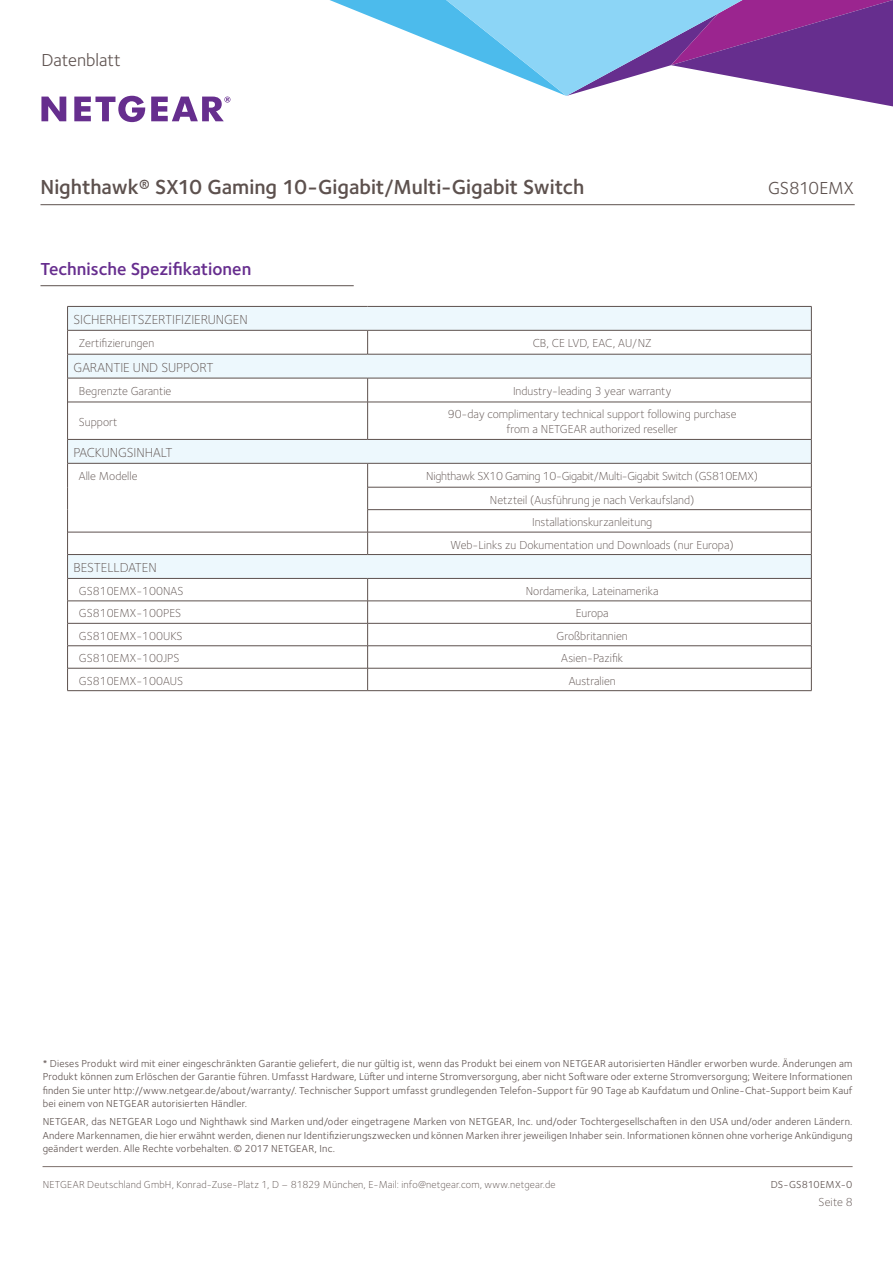
<style>
.page{position:relative;width:893px;height:1263px;background:#fff}
.page>*{position:absolute;margin:0;border:0;box-sizing:border-box;transform-origin:0 0}
.t1{font:600 21px "Foundry Sterling";letter-spacing:-.005em;color:#5d514e}
.t2{font:600 18px "Foundry Sterling";color:#662d8e}
.t3{font:18px "Foundry Sterling";color:#5d514e}
.t4{font:300 13.5px "Foundry Sterling";letter-spacing:-.005em;color:#5d514e}
.t5{font:300 12px/22.6px "Foundry Sterling";color:#5d514e;text-align:center}
.t6{font:10.5px/13.5px "Foundry Sterling";letter-spacing:.02em;color:#5d514e;text-align:justify}
.t7{font:300 10.5px "Foundry Sterling";letter-spacing:.015em;color:#5d514e}
</style>
<div class="page">
<svg style="left:330px;top:0;width:563px;height:106px"></svg>
<svg style="left:151px;top:97px;width:79px;height:24px"></svg>
<svg style="left:41px;top:97px;width:25px;height:24px"></svg>
<svg style="left:74px;top:96px;width:71px;height:26px"></svg>
<hr style="left:40px;top:204px;width:815px;height:1px;background:#5d514e">
<hr style="left:43px;top:1166px;width:810px;height:1px;background:#7d716c">
<div style="left:68px;top:307px;width:743px;height:23px;background:#edf8fd"></div>
<svg style="left:68px;top:331px;width:743px;height:359px"></svg>
<hr style="left:68px;top:402px;width:300px;height:1px;background:#5d514e">
<hr style="left:67px;top:463px;width:301px;height:1px;background:#5d514e">
<hr style="left:368px;top:354px;width:443px;height:1px;background:#5d514e">
<hr style="left:67px;top:578px;width:301px;height:1px;background:#5d514e">
<hr style="left:368px;top:578px;width:443px;height:1px;background:#5d514e">
<hr style="left:67px;top:601px;width:301px;height:1px;background:#5d514e">
<hr style="left:368px;top:601px;width:443px;height:1px;background:#5d514e">
<hr style="left:67px;top:623px;width:301px;height:1px;background:#5d514e">
<hr style="left:368px;top:623px;width:443px;height:1px;background:#5d514e">
<hr style="left:67px;top:645px;width:301px;height:1px;background:#5d514e">
<hr style="left:368px;top:645px;width:443px;height:1px;background:#5d514e">
<hr style="left:67px;top:668px;width:301px;height:1px;background:#5d514e">
<hr style="left:368px;top:668px;width:443px;height:1px;background:#5d514e">
<hr style="left:67px;top:690px;width:301px;height:1px;background:#5d514e">
<hr style="left:368px;top:690px;width:443px;height:1px;background:#5d514e">
<hr style="left:368px;top:439px;width:443px;height:1px;background:#5d514e">
<hr style="left:368px;top:532px;width:443px;height:1px;background:#5d514e">
<hr style="left:368px;top:554px;width:443px;height:1px;background:#5d514e">
<svg style="left:367px;top:379px;width:1px;height:23px"></svg>
<hr style="left:67px;top:402px;width:1px;height:37px;background:#5d514e">
<hr style="left:367px;top:402px;width:1px;height:37px;background:#5d514e">
<svg style="left:367px;top:463px;width:1px;height:91px"></svg>
<svg style="left:367px;top:331px;width:1px;height:23px"></svg>
<svg style="left:367px;top:579px;width:1px;height:111px"></svg>
<svg style="left:811px;top:307px;width:1px;height:95px"></svg>
<hr style="left:811px;top:402px;width:1px;height:37px;background:#5d514e">
<svg style="left:811px;top:440px;width:1px;height:250px"></svg>
<hr style="left:368px;top:402px;width:443px;height:1px;background:#5d514e">
<hr style="left:368px;top:463px;width:443px;height:1px;background:#5d514e">
<hr style="left:368px;top:487px;width:443px;height:1px;background:#5d514e">
<hr style="left:368px;top:509px;width:443px;height:1px;background:#5d514e">
<hr style="left:67px;top:306px;width:301px;height:1px;background:#5d514e">
<hr style="left:368px;top:306px;width:443px;height:1px;background:#5d514e">
<hr style="left:67px;top:330px;width:301px;height:1px;background:#5d514e">
<hr style="left:368px;top:330px;width:443px;height:1px;background:#5d514e">
<hr style="left:67px;top:354px;width:301px;height:1px;background:#5d514e">
<svg style="left:67px;top:307px;width:1px;height:95px"></svg>
<hr style="left:67px;top:378px;width:301px;height:1px;background:#5d514e">
<hr style="left:368px;top:378px;width:443px;height:1px;background:#5d514e">
<hr style="left:67px;top:439px;width:301px;height:1px;background:#5d514e">
<hr style="left:68px;top:532px;width:300px;height:1px;background:#5d514e">
<hr style="left:67px;top:554px;width:301px;height:1px;background:#5d514e">
<svg style="left:67px;top:440px;width:1px;height:250px"></svg>
<hr style="left:40px;top:285px;width:314px;height:1px;background:#5d514e">
<h2 class="t3" style="left:41px;top:50px;width:81px">Datenblatt</h2>
<h1 class="t1" style="left:40px;top:174px;width:545px">Nighthawk® SX10 Gaming 10-Gigabit/Multi-Gigabit Switch</h1>
<h2 class="t3" style="left:768px;top:177px;width:87px">GS810EMX</h2>
<h2 class="t2" style="left:40px;top:258px;width:212px">Technische Spezifikationen</h2>
<p class="t4" style="left:74px;top:312px;width:176px">SICHERHEITSZERTIFIZIERUNGEN</p>
<p class="t5" style="left:79px;top:331px;width:77px">Zertifizierungen</p>
<p class="t5" style="left:533px;top:332px;width:120px">CB, CE LVD, EAC, AU/NZ</p>
<p class="t4" style="left:74px;top:360px;width:142px">GARANTIE UND SUPPORT</p>
<p class="t5" style="left:79px;top:380px;width:94px">Begrenzte Garantie</p>
<p class="t5" style="left:513px;top:380px;width:160px">Industry-leading 3 year warranty</p>
<p class="t5" style="left:79px;top:411px;width:40px">Support</p>
<p class="t5" style="left:448px;top:407px;width:290px;line-height:15px">90-day complimentary technical support following purchase from a NETGEAR authorized reseller</p>
<p class="t4" style="left:74px;top:445px;width:100px">PACKUNGSINHALT</p>
<p class="t5" style="left:79px;top:464px;width:60px">Alle Modelle</p>
<p class="t5" style="left:426px;top:465px;width:333px">Nighthawk SX10 Gaming 10-Gigabit/Multi-Gigabit Switch (GS810EMX)<br>Netzteil (Ausführung je nach Verkaufsland)<br>Installationskurzanleitung<br>Web-Links zu Dokumentation und Downloads (nur Europa)</p>
<p class="t4" style="left:74px;top:560px;width:85px">BESTELLDATEN</p>
<p class="t5" style="left:79px;top:579px;width:106px">GS810EMX-100NAS</p>
<p class="t5" style="left:526px;top:579px;width:134px">Nordamerika, Lateinamerika</p>
<p class="t5" style="left:79px;top:602px;width:104px">GS810EMX-100PES</p>
<p class="t5" style="left:576px;top:602px;width:34px">Europa</p>
<p class="t5" style="left:79px;top:624px;width:105px">GS810EMX-100UKS</p>
<p class="t5" style="left:557px;top:624px;width:73px">Großbritannien</p>
<p class="t5" style="left:79px;top:647px;width:102px">GS810EMX-100JPS</p>
<p class="t5" style="left:561px;top:647px;width:63px">Asien-Pazifik</p>
<p class="t5" style="left:79px;top:669px;width:106px">GS810EMX-100AUS</p>
<p class="t5" style="left:569px;top:669px;width:49px">Australien</p>
<p class="t6" style="left:43px;top:1056px;width:811px">* Dieses Produkt wird mit einer eingeschränkten Garantie geliefert, die nur gültig ist, wenn das Produkt bei einem von NETGEAR autorisierten Händler erworben wurde. Änderungen am Produkt können zum Erlöschen der Garantie führen. Umfasst Hardware, Lüfter und interne Stromversorgung, aber nicht Software oder externe Stromversorgung; Weitere Informationen finden Sie unter http://www.netgear.de/about/warranty/. Technischer Support umfasst grundlegenden Telefon-Support für 90 Tage ab Kaufdatum und Online-Chat-Support beim Kauf bei einem von NETGEAR autorisierten Händler.</p>
<p class="t6" style="left:43px;top:1115px;width:811px">NETGEAR, das NETGEAR Logo und Nighthawk sind Marken und/oder eingetragene Marken von NETGEAR, Inc. und/oder Tochtergesellschaften in den USA und/oder anderen Ländern.<br>Andere Markennamen, die hier erwähnt werden, dienen nur Identifizierungszwecken und können Marken ihrer jeweiligen Inhaber sein. Informationen können ohne vorherige Ankündigung geändert werden. Alle Rechte vorbehalten. © 2017 NETGEAR, Inc.</p>
<p class="t7" style="left:43px;top:1178px;width:514px">NETGEAR Deutschland GmbH, Konrad-Zuse-Platz 1, D – 81829 München, E-Mail: info@netgear.com, www.netgear.de</p>
<p class="t6" style="left:771px;top:1178px;width:83px">DS-GS810EMX-0</p>
<p class="t5" style="left:818px;top:1191px;width:36px">Seite 8</p>
</div>
